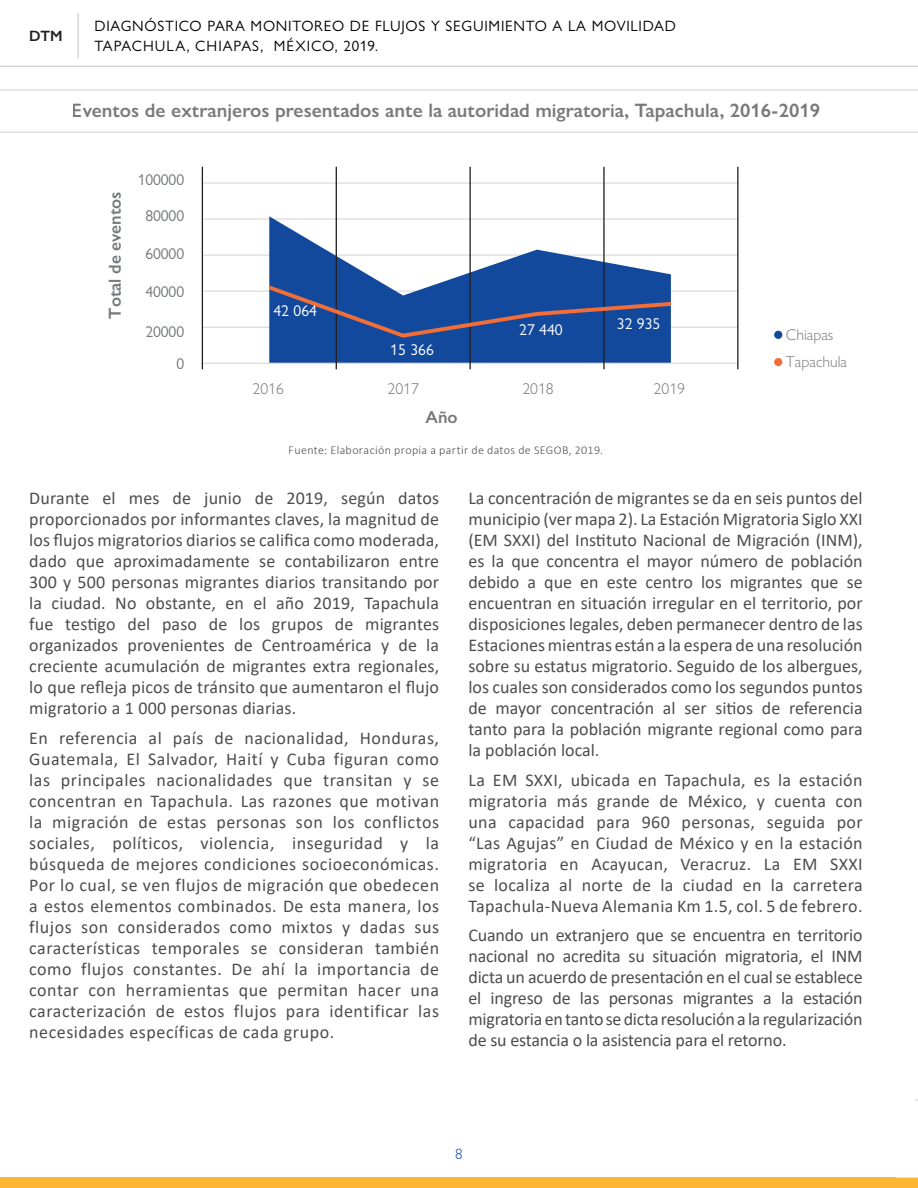
<style>
.page{position:relative;width:918px;height:1188px;background:#fff}
.page>*{position:absolute;margin:0;border:0;box-sizing:border-box;transform-origin:0 0}
.t1{font:600 19.5px "Gill Sans Nova";color:#231f20}
.t2{font:18px/21px "Calibri";letter-spacing:.01em;color:#231f20;text-align:justify}
.t3{font:600 17.4px "Gill Sans Nova";letter-spacing:-.005em;color:#76787b}
.t4{font:300 15.75px/27.2px "Gill Sans Nova";color:#76787b}
.t5{font:15.75px/31.2px "Gill Sans Nova";letter-spacing:-.01em;color:#76787b;text-align:right}
.t6{font:15.75px "Gill Sans Nova";color:#fff}
.t7{font:15px/19.8px "Gill Sans Nova";letter-spacing:.05em;color:#000001}
.t8{font:600 15px "Gill Sans Nova";color:#231f20}
.t9{font:300 15px "Gill Sans Nova";color:#14499d}
.t10{font:300 12px "Calibri";letter-spacing:.03em;color:#231f20}
</style>
<div class="page">
<hr style="left:202px;top:327px;width:536px;height:1px;background:#dcdddf">
<hr style="left:202px;top:290px;width:536px;height:2px;background:#dcdddf">
<hr style="left:202px;top:254px;width:536px;height:2px;background:#dcdddf">
<hr style="left:202px;top:218px;width:536px;height:2px;background:#dcdddf">
<hr style="left:202px;top:182px;width:536px;height:2px;background:#dcdddf">
<svg style="left:269px;top:216px;width:402px;height:147px"></svg>
<hr style="left:202px;top:363px;width:536px;height:1px;background:#dcdddf">
<hr style="left:202px;top:167px;width:1px;height:202px;background:#231f20">
<hr style="left:336px;top:167px;width:1px;height:202px;background:#231f20">
<hr style="left:469px;top:167px;width:2px;height:202px;background:#231f20">
<hr style="left:603px;top:167px;width:2px;height:202px;background:#231f20">
<hr style="left:737px;top:167px;width:1px;height:202px;background:#231f20">
<svg style="left:269px;top:282px;width:402px;height:58px;background:#274e95"></svg>
<div style="left:774px;top:331px;width:8px;height:8px;background:#13499c;border-radius:50%"></div>
<div style="left:774px;top:358px;width:8px;height:8px;background:#f26e36;border-radius:50%"></div>
<hr style="left:0;top:89px;width:917px;height:2px;background:#231f20">
<hr style="left:0;top:131px;width:917px;height:2px;background:#231f20">
<hr style="left:78px;top:13px;width:1px;height:45px;background:#000">
<hr style="left:0;top:66px;width:918px;height:1px;background:#000">
<svg style="left:895px;top:1178px;width:23px;height:10px"></svg>
<div style="left:0;top:1178px;width:895px;height:10px;background:#fcb633"></div>
<p class="t8" style="left:29px;top:27px;width:35px">DTM</p>
<p class="t7" style="left:94px;top:16px;width:583px">DIAGNÓSTICO PARA MONITOREO DE FLUJOS Y SEGUIMIENTO A LA MOVILIDAD<br>TAPACHULA, CHIAPAS, MÉXICO, 2019.</p>
<p class="t1" style="left:72px;top:99px;width:750px">Eventos de extranjeros presentados ante la autoridad migratoria, Tapachula, 2016-2019</p>
<p class="t3" style="left:104px;top:319px;width:129px;rotate:-90deg">Total de eventos</p>
<p class="t5" style="left:138px;top:164px;width:48px">100000</p>
<p class="t5" style="left:146px;top:200px;width:40px">80000</p>
<p class="t5" style="left:146px;top:238px;width:40px">60000</p>
<p class="t5" style="left:146px;top:276px;width:40px">40000</p>
<p class="t5" style="left:146px;top:316px;width:40px">20000<br>0</p>
<p class="t6" style="left:273px;top:301px;width:45px">42 064</p>
<p class="t6" style="left:390px;top:340px;width:45px">15 366</p>
<p class="t6" style="left:519px;top:320px;width:45px">27 440</p>
<p class="t6" style="left:617px;top:314px;width:45px">32 935</p>
<p class="t4" style="left:253px;top:375px;width:33px">2016</p>
<p class="t4" style="left:387px;top:375px;width:33px">2017</p>
<p class="t4" style="left:522px;top:375px;width:33px">2018</p>
<p class="t4" style="left:654px;top:375px;width:33px">2019</p>
<p class="t3" style="left:426px;top:406px;width:33px">Año</p>
<p class="t10" style="left:289px;top:442px;width:316px">Fuente: Elaboración propia a partir de datos de SEGOB, 2019.</p>
<p class="t4" style="left:786px;top:321px;width:63px">Chiapas<br>Tapachula</p>
<p class="t2" style="left:29px;top:487px;width:412px">Durante el mes de junio de 2019, según datos proporcionados por informantes claves, la magnitud de los flujos migratorios diarios se califica como moderada, dado que aproximadamente se contabilizaron entre 300 y 500 personas migrantes diarios transitando por la ciudad. No obstante, en el año 2019, Tapachula fue testigo del paso de los grupos de migrantes organizados provenientes de Centroamérica y de la creciente acumulación de migrantes extra regionales, lo que refleja picos de tránsito que aumentaron el flujo migratorio a 1 000 personas diarias.</p>
<p class="t2" style="left:29px;top:727px;width:411px">En referencia al país de nacionalidad, Honduras, Guatemala, El Salvador, Haití y Cuba figuran como las principales nacionalidades que transitan y se concentran en Tapachula. Las razones que motivan la migración de estas personas son los conflictos sociales, políticos, violencia, inseguridad y la búsqueda de mejores condiciones socioeconómicas.<br>Por lo cual, se ven flujos de migración que obedecen a estos elementos combinados. De esta manera, los flujos son considerados como mixtos y dadas sus características temporales se consideran también como flujos constantes. De ahí la importancia de contar con herramientas que permitan hacer una caracterización de estos flujos para identificar las necesidades específicas de cada grupo.</p>
<p class="t2" style="left:468px;top:487px;width:396px">La concentración de migrantes se da en seis puntos del municipio (ver mapa 2). La Estación Migratoria Siglo XXI (EM SXXI) del Instituto Nacional de Migración (INM), es la que concentra el mayor número de población debido a que en este centro los migrantes que se encuentran en situación irregular en el territorio, por disposiciones legales, deben permanecer dentro de las Estaciones mientras están a la espera de una resolución sobre su estatus migratorio. Seguido de los albergues, los cuales son considerados como los segundos puntos de mayor concentración al ser sitios de referencia tanto para la población migrante regional como para la población local.</p>
<p class="t2" style="left:468px;top:769px;width:396px">La EM SXXI, ubicada en Tapachula, es la estación migratoria más grande de México, y cuenta con una capacidad para 960 personas, seguida por “Las Agujas” en Ciudad de México y en la estación migratoria en Acayucan, Veracruz. La EM SXXI se localiza al norte de la ciudad en la carretera Tapachula-Nueva Alemania Km 1.5, col. 5 de febrero.</p>
<p class="t2" style="left:468px;top:924px;width:396px">Cuando un extranjero que se encuentra en territorio nacional no acredita su situación migratoria, el INM dicta un acuerdo de presentación en el cual se establece el ingreso de las personas migrantes a la estación migratoria en tanto se dicta resolución a la regularización de su estancia o la asistencia para el retorno.</p>
<p class="t9" style="left:455px;top:1145px;width:9px">8</p>
</div>
